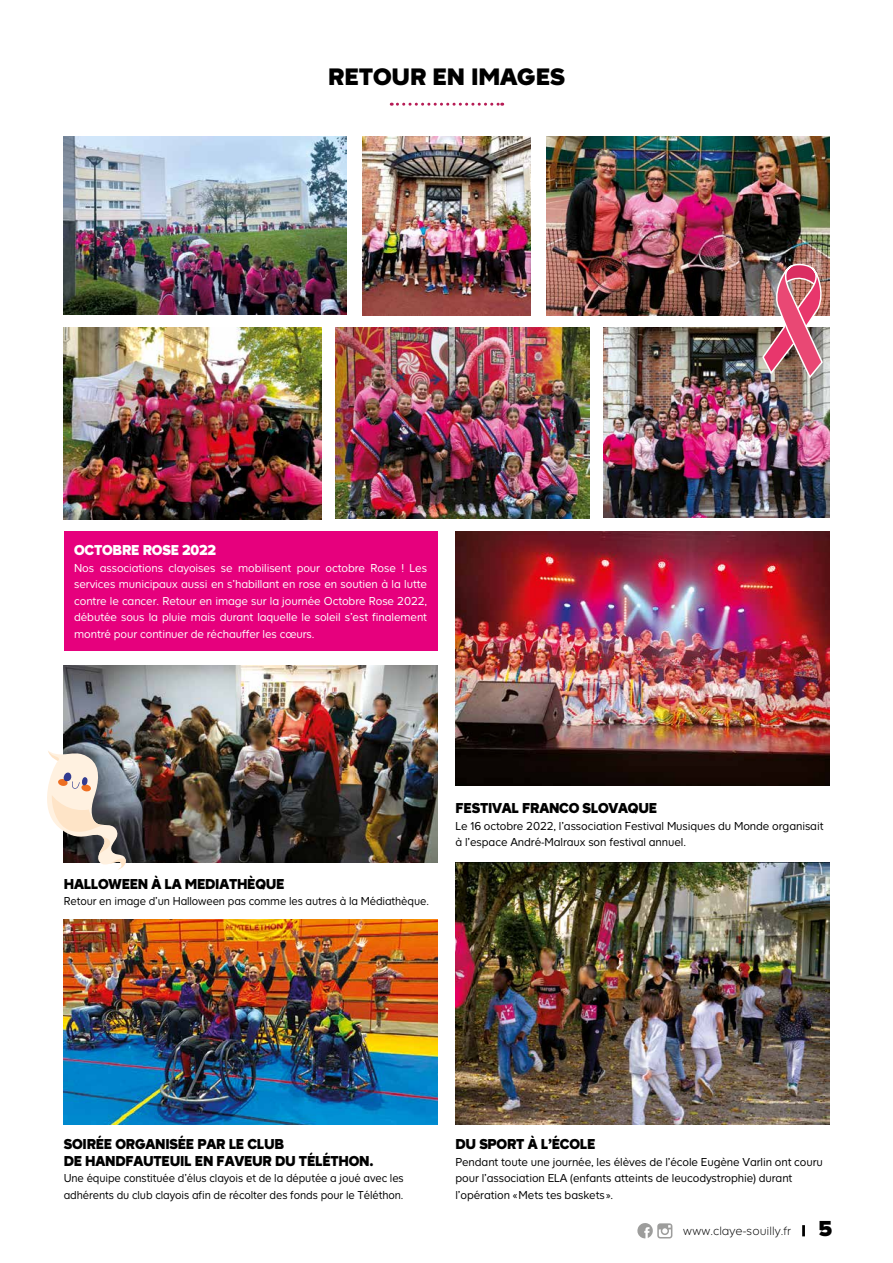
<style>
.page{position:relative;width:893px;height:1263px;background:#fff}
.page>*{position:absolute;margin:0;border:0;box-sizing:border-box;transform-origin:0 0}
.t1{font:900 24.9px "Casto";color:#000}
.t2{font:900 15px/16.5px "Casto";letter-spacing:-.01em;color:#000;scale:.95 1}
.t3{font:900 15px "Casto";letter-spacing:-.01em;color:#fff;scale:.95 1}
.t4{font:300 12.6px "Casto";color:#000}
.t5{font:12px/16.5px "Casto";letter-spacing:-.01em;color:#fff;text-align:justify;scale:.95 1}
.t6{font:12px/16.5px "Casto";letter-spacing:-.01em;color:#000;scale:.95 1}
.t7{font:12px/16.5px "Casto";letter-spacing:-.01em;color:#000;scale:.92 1}
.s1{font-weight:900;font-size:22.35px}
</style>
<div class="page">
<svg style="left:802px;top:1225px;width:3px;height:11px"></svg>
<svg style="left:637px;top:1223px;width:35px;height:15px"></svg>
<svg style="left:391px;top:103px;width:112px;height:3px"></svg>
<div style="left:64px;top:531px;width:373px;height:120px;background:#e6007d"></div>
<img style="left:64px;top:136px;width:283px;height:179px">
<img style="left:362px;top:136px;width:169px;height:179px">
<img style="left:546px;top:136px;width:283px;height:180px">
<img style="left:64px;top:327px;width:257px;height:192px">
<img style="left:335px;top:327px;width:254px;height:192px">
<img style="left:603px;top:327px;width:226px;height:191px">
<img style="left:455px;top:531px;width:374px;height:255px">
<img style="left:455px;top:862px;width:374px;height:263px">
<img style="left:64px;top:665px;width:373px;height:197px">
<img style="left:64px;top:920px;width:373px;height:205px">
<svg style="left:47px;top:750px;width:81px;height:120px;background:#b4ada8"></svg>
<img style="left:762px;top:262px;width:62px;height:118px">
<h1 class="t1" style="left:328px;top:62px;width:238px">RETOUR EN IMAGES</h1>
<p class="t3" style="left:74px;top:541px;width:151px">OCTOBRE ROSE 2022</p>
<p class="t5" style="left:74px;top:559px;width:373px">Nos associations clayoises se mobilisent pour octobre Rose ! Les services municipaux aussi en s’habillant en rose en soutien à la lutte contre le cancer. Retour en image sur la journée Octobre Rose 2022, débutée sous la pluie mais durant laquelle le soleil s’est finalement montré pour continuer de réchauffer les cœurs.</p>
<p class="t2" style="left:64px;top:875px;width:234px">HALLOWEEN À LA MEDIATHÈQUE</p>
<p class="t7" style="left:64px;top:893px;width:398px">Retour en image d’un Halloween pas comme les autres à la Médiathèque.</p>
<p class="t2" style="left:456px;top:800px;width:214px">FESTIVAL FRANCO SLOVAQUE</p>
<p class="t6" style="left:456px;top:817px;width:389px">Le 16 octobre 2022, l’association Festival Musiques du Monde organisait à l’espace André-Malraux son festival annuel.</p>
<p class="t2" style="left:64px;top:1136px;width:328px">SOIRÉE ORGANISÉE PAR LE CLUB<br>DE HANDFAUTEUIL EN FAVEUR DU TÉLÉTHON.</p>
<p class="t7" style="left:64px;top:1170px;width:371px">Une équipe constituée d’élus clayois et de la députée a joué avec les adhérents du club clayois afin de récolter des fonds pour le Téléthon.</p>
<p class="t2" style="left:455px;top:1136px;width:149px">DU SPORT À L’ÉCOLE</p>
<p class="t6" style="left:455px;top:1153px;width:388px">Pendant toute une journée, les élèves de l’école Eugène Varlin ont couru pour l’association ELA (enfants atteints de leucodystrophie) durant l’opération «Mets tes baskets».</p>
<p class="t4" style="left:683px;top:1224px;width:150px">www.claye-souilly.fr <span class="s1">5</span></p>
</div>
